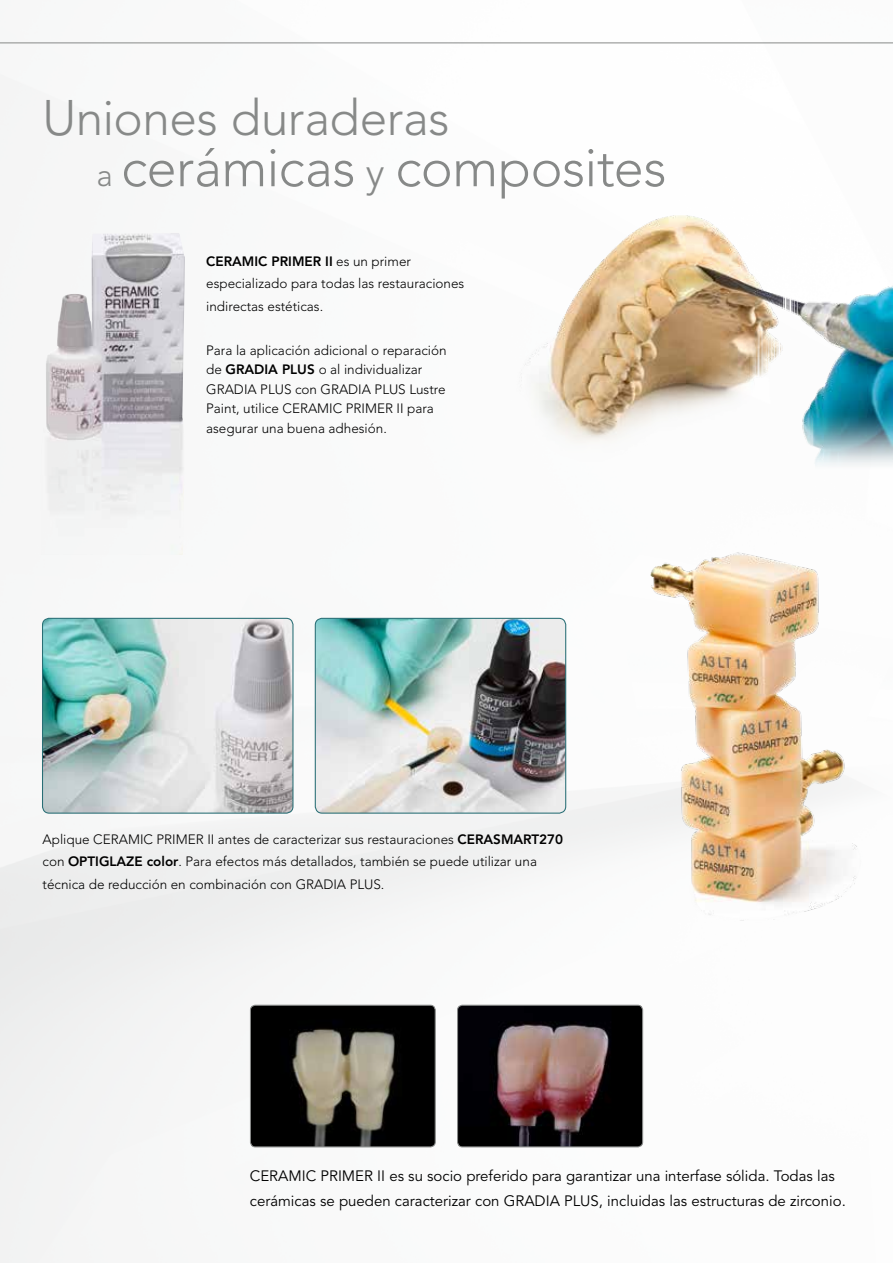
<style>
.page{position:relative;width:893px;height:1263px;background:#fff}
.page>*{position:absolute;margin:0;border:0;box-sizing:border-box;transform-origin:0 0}
.t1{font:300 54px "Avenir LT Std";letter-spacing:-.01em;color:#878988}
.t2{font:300 49.5px "Avenir LT Std";letter-spacing:-.01em;color:#878988}
.t3{font:15px/25.5px "Avenir LT Std";color:#000}
.t4{font:300 13.5px/22.5px "Avenir LT Std";color:#000}
.s1{font-size:31.5px}
.s2{font-size:40.5px}
.s3{font-weight:800}
</style>
<div class="page">
<img style="left:250px;top:1005px;width:185px;height:142px">
<div style="left:250px;top:1005px;width:186px;height:142px;border:1px solid #878988;border-radius:5px"></div>
<img style="left:458px;top:1005px;width:185px;height:142px">
<div style="left:457px;top:1005px;width:186px;height:142px;border:1px solid #878988;border-radius:5px"></div>
<img style="left:43px;top:618px;width:250px;height:195px">
<div style="left:42px;top:618px;width:251px;height:196px;border:1px solid #286e75;border-radius:7px"></div>
<img style="left:315px;top:618px;width:251px;height:195px">
<div style="left:315px;top:618px;width:251px;height:196px;border:1px solid #286e75;border-radius:7px"></div>
<svg style="left:0;top:42px;width:893px;height:25px"></svg>
<img style="left:650px;top:553px;width:210px;height:370px">
<img style="left:46px;top:233px;width:139px;height:188px">
<img style="left:41px;top:421px;width:144px;height:134px">
<img style="left:517px;top:215px;width:376px;height:258px">
<h2 class="t2" style="left:43px;top:89px;width:409px">Uniones duraderas</h2>
<h1 class="t1" style="left:97px;top:136px;width:571px"><span class="s1">a</span> cerámicas <span class="s2">y</span> composites</h1>
<p class="t4" style="left:206px;top:250px;width:260px"><span class="s3">CERAMIC PRIMER II</span> es un primer especializado para todas las restauraciones indirectas estéticas.</p>
<p class="t4" style="left:206px;top:340px;width:242px;line-height:19.5px">Para la aplicación adicional o reparación de <span class="s3">GRADIA PLUS</span> o al individualizar GRADIA PLUS con GRADIA PLUS Lustre Paint, utilice CERAMIC PRIMER II para asegurar una buena adhesión.</p>
<p class="t4" style="left:43px;top:828px;width:522px">Aplique CERAMIC PRIMER II antes de caracterizar sus restauraciones <span class="s3">CERASMART270 </span>con <span class="s3">OPTIGLAZE color</span>. Para efectos más detallados, también se puede utilizar una técnica de reducción en combinación con GRADIA PLUS.</p>
<p class="t3" style="left:250px;top:1163px;width:597px">CERAMIC PRIMER II es su socio preferido para garantizar una interfase sólida. Todas las cerámicas se pueden caracterizar con GRADIA PLUS, incluidas las estructuras de zirconio.</p>
</div>
